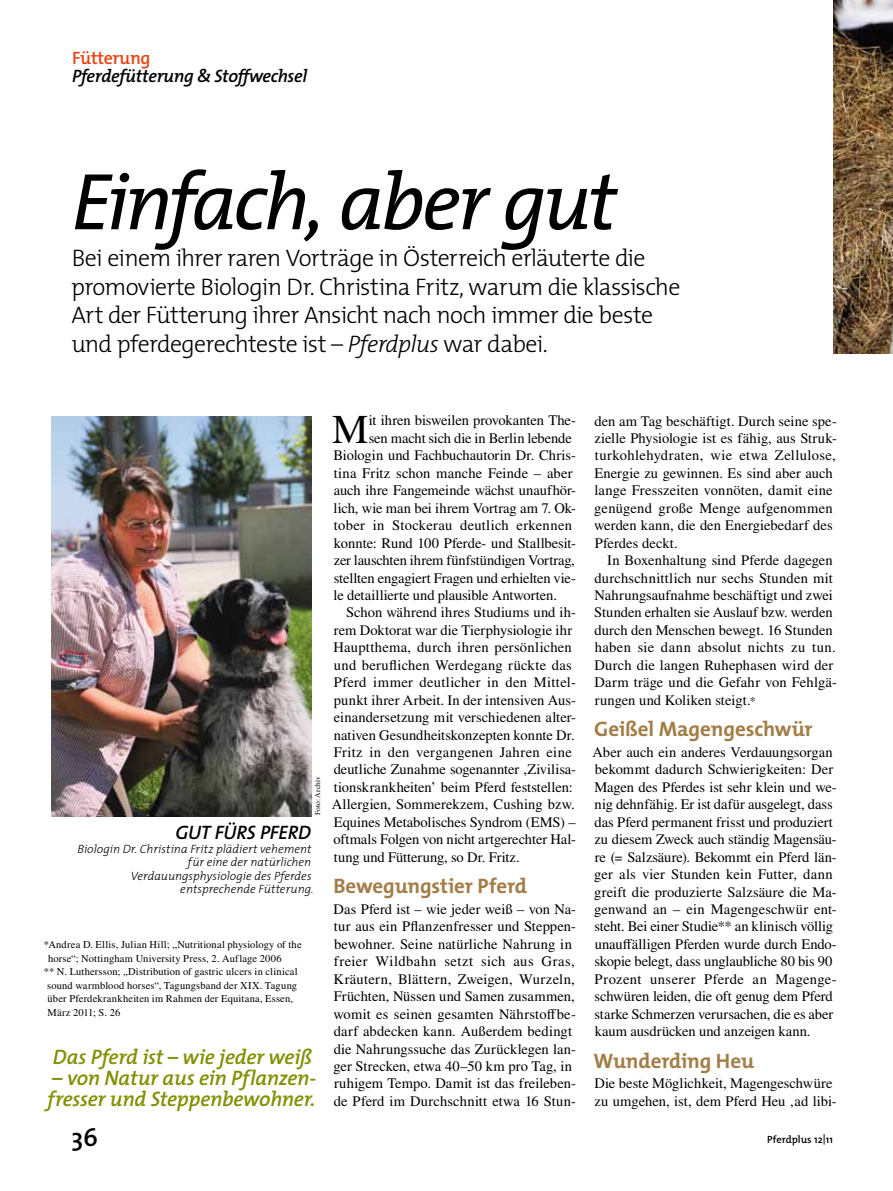
<style>
.page{position:relative;width:893px;height:1191px;background:#fff}
.page>*{position:absolute;margin:0;border:0;box-sizing:border-box;transform-origin:0 0}
.t1{font:italic 81px "The Mix";letter-spacing:-.05em;color:#000}
.t2{font:40.95px "Times LT Pro";color:#000}
.t3{font:600 25.5px "The Mix";color:#000}
.t4{font:300 24px/28.5px "The Mix";letter-spacing:-.03em;color:#000}
.t5{font:italic 600 21px/21px "The Mix";letter-spacing:-.015em;color:#829003}
.t6{font:700 21px "The Mix";letter-spacing:-.005em;color:#a37d47}
.t7{font:italic 600 19.5px "The Mix";letter-spacing:.095em;color:#000}
.t8{font:italic 600 18px "The Mix";letter-spacing:-.02em;color:#000}
.t9{font:600 18px "The Mix";letter-spacing:-.02em;color:#e64415}
.t10{font:14.55px/17.4px "Times LT Pro";letter-spacing:.005em;color:#000}
.t11{font:14.55px "Times LT Pro";letter-spacing:-.015em;color:#000}
.t12{font:italic 300 12px/13.5px "The Mix";color:#000;text-align:right}
.t13{font:10.5px "Times LT Pro";letter-spacing:.015em;color:#000}
.t14{font:600 10.5px "The Mix";color:#000}
.t15{font:7.5px "Times LT Pro";letter-spacing:.015em;color:#000}
.s1{font-style:italic}
.s2{font-size:12px}
</style>
<div class="page">
<img style="left:51px;top:417px;width:261px;height:399px">
<img style="left:833px;top:0;width:60px;height:353px">
<p class="t9" style="left:72px;top:43px;width:80px">Fütterung</p>
<p class="t8" style="left:72px;top:61px;width:236px">Pferdefütterung &amp; Stoffwechsel</p>
<h1 class="t1" style="left:72px;top:134px;width:547px">Einfach, aber gut</h1>
<h3 class="t4" style="left:71px;top:243px;width:611px">Bei einem ihrer raren Vorträge in Österreich erläuterte die promovierte Biologin Dr. Christina Fritz, warum die klassische Art der Fütterung ihrer Ansicht nach noch immer die beste und pferdegerechteste ist – <span class="s1">Pferdplus</span> war dabei.</h3>
<p class="t15" style="left:313px;top:815px;width:41px;rotate:-90deg">Foto: Archiv</p>
<h3 class="t7" style="left:175px;top:816px;width:135px">gut fürs Pferd</h3>
<p class="t12" style="left:77px;top:841px;width:238px">Biologin Dr. Christina Fritz plädiert vehement für eine der natürlichen Verdauungsphysiologie des Pferdes entsprechende Fütterung.</p>
<p class="t13" style="left:44px;top:938px;width:259px">*Andrea D. Ellis, Julian Hill; „Nutritional physiology of the</p>
<p class="t13" style="left:48px;top:952px;width:235px">horse“; Nottingham University Press, 2. Auflage 2006</p>
<p class="t13" style="left:44px;top:965px;width:255px">** N. Luthersson; „Distribution of gastric ulcers in clinical</p>
<p class="t13" style="left:47px;top:979px;width:251px">sound warmblood horses“, Tagungsband der XIX. Tagung</p>
<p class="t13" style="left:48px;top:992px;width:247px">über Pferdekrankheiten im Rahmen der Equitana, Essen,</p>
<p class="t13" style="left:48px;top:1006px;width:74px">März 2011; S. 26</p>
<h3 class="t5" style="left:53px;top:1045px;width:261px">Das Pferd ist – wie jeder weiß</h3>
<h3 class="t5" style="left:48px;top:1066px;width:270px">– von Natur aus ein Pflanzen&shy;fresser und Steppenbewohner.</h3>
<h2 class="t2" style="left:332px;top:405px;width:38px">M</h2>
<p class="t10" style="left:369px;top:412px;width:209px">it ihren bisweilen provokanten The-</p>
<p class="t10" style="left:369px;top:429px;width:205px">sen macht sich die in Berlin lebende</p>
<p class="t10" style="left:334px;top:446px;width:244px">Biologin und Fachbuchautorin Dr. Chris-</p>
<p class="t10" style="left:334px;top:464px;width:240px">tina Fritz schon manche Feinde – aber</p>
<p class="t10" style="left:334px;top:481px;width:244px">auch ihre Fangemeinde wächst unaufhör-</p>
<p class="t10" style="left:334px;top:499px;width:244px">lich, wie man bei ihrem Vortrag am 7. Ok-</p>
<p class="t10" style="left:334px;top:516px;width:240px">tober in Stockerau deutlich erkennen</p>
<p class="t10" style="left:334px;top:534px;width:244px">konnte: Rund 100 Pferde- und Stallbesit-</p>
<p class="t11" style="left:334px;top:552px;width:243px">zer lauschten ihrem fünfstündigen Vortrag,</p>
<p class="t10" style="left:334px;top:569px;width:244px">stellten engagiert Fragen und erhielten vie-</p>
<p class="t10" style="left:334px;top:586px;width:225px">le detaillierte und plausible Antworten.</p>
<p class="t10" style="left:346px;top:603px;width:231px">Schon während ihres Studiums und ih-</p>
<p class="t10" style="left:334px;top:621px;width:240px">rem Doktorat war die Tierphysiologie ihr</p>
<p class="t10" style="left:334px;top:638px;width:240px">Hauptthema, durch ihren persönlichen</p>
<p class="t10" style="left:334px;top:656px;width:239px">und beruflichen Werdegang rückte das</p>
<p class="t10" style="left:334px;top:673px;width:244px">Pferd immer deutlicher in den Mittel-</p>
<p class="t10" style="left:334px;top:691px;width:243px">punkt ihrer Arbeit. In der intensiven Aus-</p>
<p class="t10" style="left:334px;top:708px;width:244px">einandersetzung mit verschiedenen alter-</p>
<p class="t10" style="left:334px;top:726px;width:242px">nativen Gesundheitskonzepten konnte Dr.</p>
<p class="t10" style="left:334px;top:743px;width:240px">Fritz in den vergangenen Jahren eine</p>
<p class="t10" style="left:334px;top:760px;width:244px">deutliche Zunahme sogenannter ,Zivilisa-</p>
<p class="t10" style="left:334px;top:778px;width:241px">tionskrankheiten’ beim Pferd feststellen:</p>
<p class="t10" style="left:332px;top:795px;width:245px">Allergien, Sommerekzem, Cushing bzw.</p>
<p class="t10" style="left:334px;top:813px;width:244px">Equines Metabolisches Syndrom (EMS) –</p>
<p class="t10" style="left:334px;top:830px;width:244px">oftmals Folgen von nicht artgerechter Hal-</p>
<p class="t10" style="left:334px;top:848px;width:187px">tung und Fütterung, so Dr. Fritz.</p>
<h3 class="t6" style="left:333px;top:868px;width:195px">Bewegungstier Pferd</h3>
<p class="t10" style="left:333px;top:900px;width:244px">Das Pferd ist – wie jeder weiß – von Na&shy;tur aus ein Pflanzenfresser und Steppen&shy;bewohner. Seine natürliche Nahrung in freier Wildbahn setzt sich aus Gras, Kräutern, Blättern, Zweigen, Wurzeln, Früchten, Nüssen und Samen zusammen, womit es seinen gesamten Nährstoffbe&shy;darf abdecken kann. Außerdem bedingt die Nahrungssuche das Zurücklegen lan&shy;ger Strecken, etwa 40–50 km pro Tag, in ruhigem Tempo. Damit ist das freileben&shy;de Pferd im Durchschnitt etwa 16 Stun-</p>
<p class="t10" style="left:594px;top:412px;width:244px">den am Tag beschäftigt. Durch seine spe&shy;zielle Physiologie ist es fähig, aus Struk&shy;turkohlehydraten, wie etwa Zellulose, Energie zu gewinnen. Es sind aber auch lange Fresszeiten vonnöten, damit eine genügend große Menge aufgenommen werden kann, die den Energiebedarf des Pferdes deckt.</p>
<p class="t10" style="left:594px;top:551px;width:244px;text-indent:13px">In Boxenhaltung sind Pferde dagegen durchschnittlich nur sechs Stunden mit Nahrungsaufnahme beschäftigt und zwei Stunden erhalten sie Auslauf bzw. werden durch den Menschen bewegt. 16 Stunden haben sie dann absolut nichts zu tun.<br>Durch die langen Ruhephasen wird der Darm träge und die Gefahr von Fehlgä&shy;rungen und Koliken steigt.<span class="s2">*</span></p>
<h3 class="t6" style="left:594px;top:712px;width:220px">Geißel Magengeschwür</h3>
<p class="t10" style="left:593px;top:743px;width:246px">Aber auch ein anderes Verdauungsorgan bekommt dadurch Schwierigkeiten: Der Magen des Pferdes ist sehr klein und we&shy;nig dehnfähig. Er ist dafür ausgelegt, dass das Pferd permanent frisst und produziert zu diesem Zweck auch ständig Magensäu&shy;re (= Salzsäure). Bekommt ein Pferd län&shy;ger als vier Stunden kein Futter, dann greift die produzierte Salzsäure die Ma&shy;genwand an – ein Magengeschwür ent&shy;steht. Bei einer Studie** an klinisch völlig unauffälligen Pferden wurde durch Endo&shy;skopie belegt, dass unglaubliche 80 bis 90<br>Prozent unserer Pferde an Magenge&shy;schwüren leiden, die oft genug dem Pferd starke Schmerzen verursachen, die es aber kaum ausdrücken und anzeigen kann.</p>
<h3 class="t6" style="left:593px;top:1043px;width:162px">Wunderding Heu</h3>
<p class="t10" style="left:594px;top:1074px;width:244px">Die beste Möglichkeit, Magengeschwüre zu umgehen, ist, dem Pferd Heu ‚ad libi-</p>
<h3 class="t3" style="left:72px;top:1115px;width:28px">36</h3>
<p class="t14" style="left:767px;top:1130px;width:67px">Pferdplus 12|11</p>
</div>
